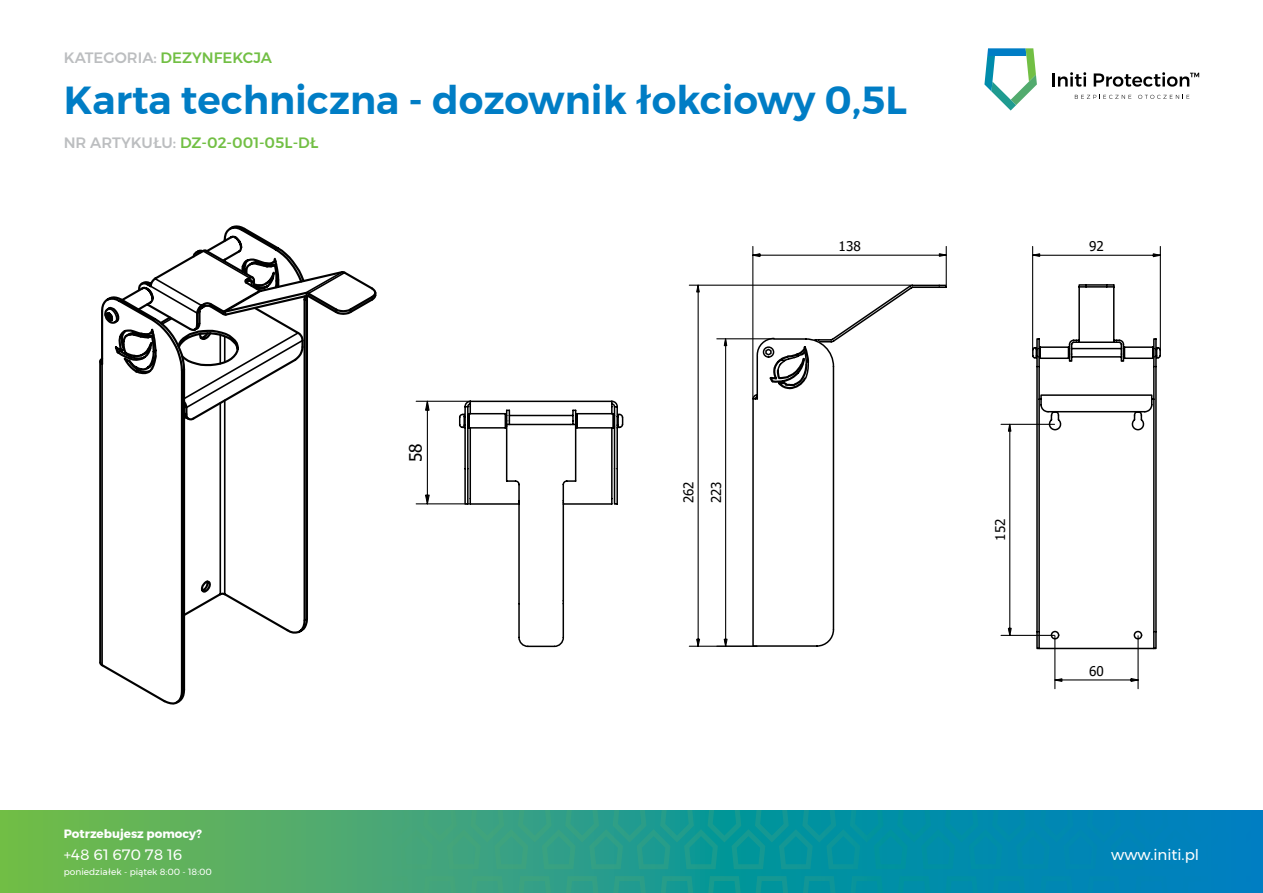
<style>
.page{position:relative;width:1263px;height:893px;background:#fff}
.page>*{position:absolute;margin:0;border:0;box-sizing:border-box;transform-origin:0 0}
.t1{font:600 39px "Montserrat";color:#007dc5}
.t2{font:17.1px "Tahoma";color:#000}
.t3{font:500 15px "Montserrat";color:#72bf44}
.t4{font:15px "Montserrat";color:#fff}
.t5{font:13.5px "Tahoma";letter-spacing:-.01em;color:#000}
.t6{font:13.35px "Tahoma";letter-spacing:-.005em;color:#000}
.t7{font:700 12px "Montserrat";color:#fff}
.t8{font:9px "Montserrat";color:#fff}
.s1{color:#bcbec0}
</style>
<div class="page">
<svg style="left:0;top:810px;width:447px;height:83px;background:#5bb061"></svg>
<svg style="left:447px;top:810px;width:816px;height:83px;background:#10919f"></svg>
<hr style="left:1052px;top:73px;width:3px;height:14px;background:#000">
<svg style="left:1058px;top:72px;width:28px;height:15px"></svg>
<svg style="left:1094px;top:72px;width:105px;height:15px"></svg>
<svg style="left:1075px;top:95px;width:56px;height:4px"></svg>
<svg style="left:1138px;top:95px;width:51px;height:4px"></svg>
<svg style="left:984px;top:48px;width:53px;height:63px"></svg>
<svg style="left:100px;top:225px;width:277px;height:480px"></svg>
<svg style="left:752px;top:246px;width:195px;height:42px"></svg>
<svg style="left:688px;top:284px;width:225px;height:363px"></svg>
<svg style="left:1032px;top:350px;width:129px;height:300px"></svg>
<svg style="left:1032px;top:246px;width:129px;height:104px"></svg>
<svg style="left:1000px;top:418px;width:143px;height:272px"></svg>
<svg style="left:415px;top:400px;width:209px;height:248px"></svg>
<p class="t3" style="left:64px;top:46px;width:210px"><span class="s1">KATEGORIA:</span> DEZYNFEKCJA</p>
<h1 class="t1" style="left:64px;top:69px;width:845px">Karta techniczna - dozownik łokciowy 0,5L</h1>
<p class="t3" style="left:64px;top:131px;width:256px"><span class="s1">NR ARTYKUŁU:</span> DZ-02-001-05L-DŁ</p>
<p class="t2" style="left:404px;top:462px;width:20px;rotate:-90deg">58</p>
<p class="t7" style="left:64px;top:824px;width:140px">Potrzebujesz pomocy?</p>
<p class="t4" style="left:64px;top:843px;width:120px">+48 61 670 78 16</p>
<p class="t8" style="left:64px;top:865px;width:150px">poniedziałek - piątek 8:00 - 18:00</p>
<p class="t5" style="left:680px;top:503px;width:23px;rotate:-90deg">262</p>
<p class="t5" style="left:707px;top:503px;width:23px;rotate:-90deg">223</p>
<p class="t6" style="left:839px;top:237px;width:24px">138</p>
<p class="t6" style="left:1089px;top:237px;width:16px">92</p>
<p class="t6" style="left:991px;top:541px;width:23px;rotate:-90deg">152</p>
<p class="t6" style="left:1089px;top:662px;width:16px">60</p>
<p class="t4" style="left:1111px;top:843px;width:89px">www.initi.pl</p>
</div>
